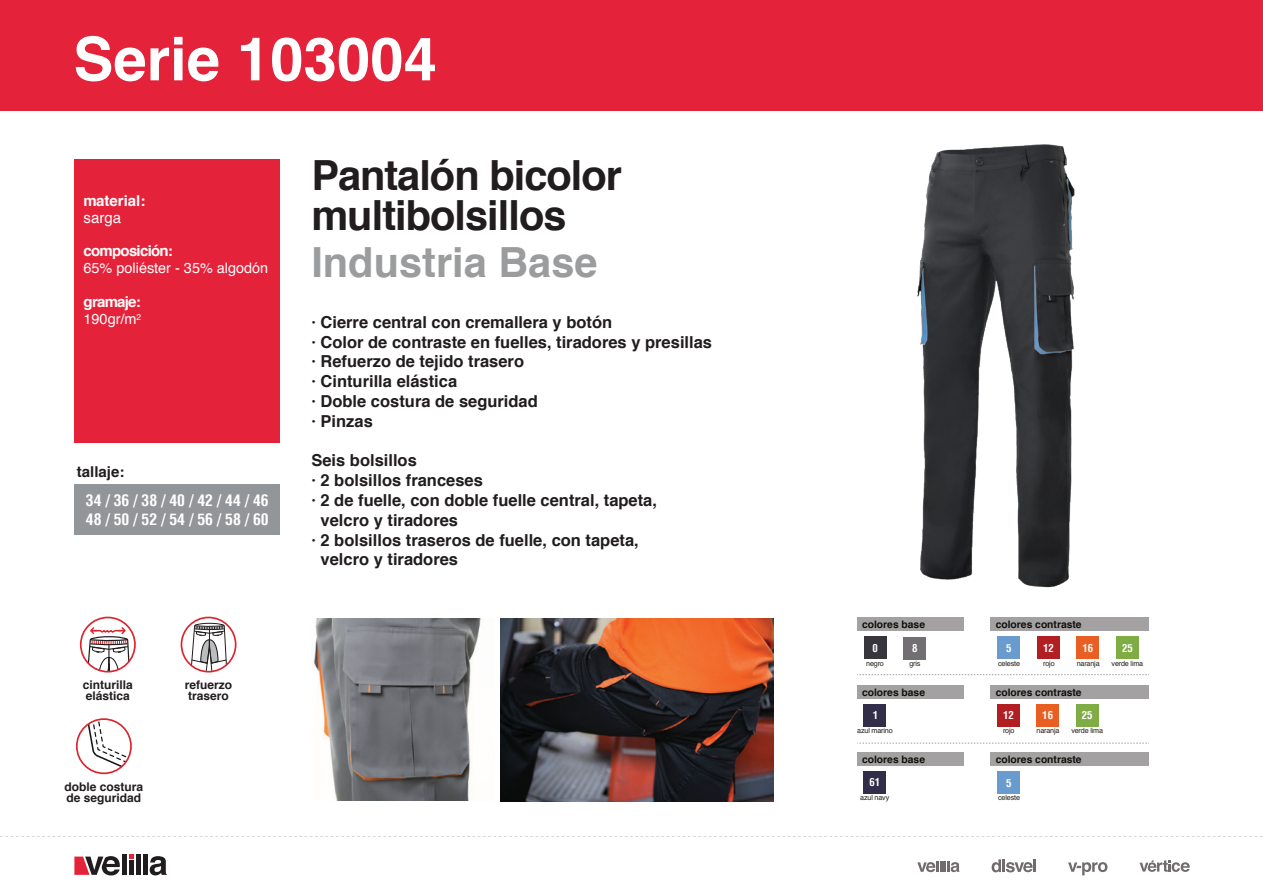
<style>
.page{position:relative;width:1263px;height:893px;background:#fff}
.page>*{position:absolute;margin:0;border:0;box-sizing:border-box;transform-origin:0 0}
.t1{font:700 60px "Helvetica";color:#fff}
.t2{font:700 41.55px/40.5px "Helvetica";letter-spacing:-.025em;color:#211d1e}
.t3{font:700 41.55px "Helvetica";color:#9b9c9d}
.t4{font:700 16.5px/19.8px "Helvetica";color:#211d1e}
.t5{font:700 condensed 15.6px/18.8px "Helvetica LT";color:#fff}
.t6{font:700 15px "Helvetica";letter-spacing:-.05em;color:#fff}
.t7{font:700 15px "Helvetica";color:#fff}
.t8{font:700 15px "Helvetica";color:#211d1e}
.t9{font:15px "Helvetica";color:#fff}
.t10{font:14.4px "Helvetica";color:#fff}
.t11{font:700 12px/10.5px "Helvetica";color:#211d1e}
.t12{font:700 condensed 10.8px "Helvetica LT";color:#fff}
.t13{font:700 10.35px "Helvetica";color:#10110d}
.t14{font:7.2px "Helvetica";letter-spacing:-.025em;color:#23211b}
</style>
<div class="page">
<img style="left:857px;top:144px;width:292px;height:477px">
<div style="left:0;top:0;width:1263px;height:111px;background:#e42239"></div>
<svg style="left:917px;top:861px;width:43px;height:11px"></svg>
<svg style="left:1068px;top:862px;width:40px;height:13px"></svg>
<svg style="left:992px;top:859px;width:44px;height:13px"></svg>
<svg style="left:1140px;top:860px;width:50px;height:11px"></svg>
<div style="left:122px;top:854px;width:5px;height:20px;background:#211d1e"></div>
<div style="left:136px;top:854px;width:5px;height:20px;background:#211d1e"></div>
<hr style="left:143px;top:854px;width:4px;height:20px;background:#211d1e">
<svg style="left:150px;top:856px;width:17px;height:19px"></svg>
<svg style="left:129px;top:854px;width:5px;height:4px"></svg>
<div style="left:129px;top:860px;width:5px;height:14px;background:#211d1e"></div>
<svg style="left:74px;top:856px;width:46px;height:19px"></svg>
<svg style="left:0;top:836px;width:1263px;height:1px"></svg>
<div style="left:74px;top:159px;width:206px;height:284px;background:#e42239"></div>
<div style="left:74px;top:484px;width:206px;height:50px;background:#939698"></div>
<svg style="left:81px;top:617px;width:54px;height:54px"></svg>
<svg style="left:82px;top:627px;width:52px;height:44px"></svg>
<div style="left:80px;top:616px;width:56px;height:56px;border:2px solid #da252e;border-radius:50%"></div>
<svg style="left:86px;top:719px;width:45px;height:49px"></svg>
<div style="left:76px;top:718px;width:56px;height:56px;border:2px solid #da252e;border-radius:50%"></div>
<svg style="left:182px;top:617px;width:54px;height:54px"></svg>
<svg style="left:188px;top:622px;width:41px;height:49px"></svg>
<div style="left:181px;top:616px;width:56px;height:56px;border:2px solid #da252e;border-radius:50%"></div>
<img style="left:501px;top:618px;width:273px;height:183px">
<img style="left:314px;top:618px;width:167px;height:182px">
<div style="left:857px;top:618px;width:107px;height:13px;background:#a3a1a1"></div>
<div style="left:864px;top:636px;width:22px;height:23px;background:#36363c"></div>
<div style="left:904px;top:637px;width:22px;height:22px;background:#716f72"></div>
<div style="left:991px;top:618px;width:158px;height:13px;background:#a3a1a1"></div>
<div style="left:998px;top:636px;width:22px;height:23px;background:#699bcf"></div>
<div style="left:1038px;top:636px;width:22px;height:23px;background:#b21f23"></div>
<div style="left:1077px;top:636px;width:22px;height:23px;background:#e85e23"></div>
<div style="left:1116px;top:636px;width:23px;height:23px;background:#80ac46"></div>
<div style="left:997px;top:704px;width:23px;height:22px;background:#b21f23"></div>
<div style="left:1037px;top:704px;width:22px;height:22px;background:#e85e23"></div>
<div style="left:1076px;top:704px;width:22px;height:22px;background:#80ac46"></div>
<div style="left:991px;top:685px;width:158px;height:13px;background:#a3a1a1"></div>
<div style="left:864px;top:704px;width:22px;height:22px;background:#322d48"></div>
<div style="left:857px;top:685px;width:107px;height:13px;background:#a3a1a1"></div>
<div style="left:864px;top:771px;width:22px;height:22px;background:#322d48"></div>
<div style="left:857px;top:752px;width:107px;height:13px;background:#a3a1a1"></div>
<div style="left:991px;top:752px;width:158px;height:13px;background:#a3a1a1"></div>
<div style="left:998px;top:771px;width:22px;height:22px;background:#699bcf"></div>
<svg style="left:857px;top:674px;width:292px;height:1px"></svg>
<svg style="left:857px;top:742px;width:292px;height:1px"></svg>
<h1 class="t1" style="left:73px;top:11px;width:365px">Serie 103004</h1>
<h2 class="t2" style="left:311px;top:155px;width:312px">Pantalón bicolor multibolsillos</h2>
<h2 class="t3" style="left:311px;top:229px;width:288px">Industria Base</h2>
<p class="t7" style="left:84px;top:189px;width:63px">material:</p>
<p class="t9" style="left:84px;top:206px;width:39px">sarga</p>
<p class="t6" style="left:84px;top:238px;width:91px">composición:</p>
<p class="t10" style="left:84px;top:257px;width:186px">65% poliéster - 35% algodón</p>
<p class="t6" style="left:84px;top:289px;width:59px">gramaje:</p>
<p class="t10" style="left:84px;top:308px;width:59px">190gr/m<sup>2</sup></p>
<p class="t4" style="left:311px;top:312px;width:402px">· Cierre central con cremallera y botón<br>· Color de contraste en fuelles, tiradores y presillas · Refuerzo de tejido trasero<br>· Cinturilla elástica<br>· Doble costura de seguridad<br>· Pinzas</p>
<p class="t4" style="left:311px;top:451px;width:107px">Seis bolsillos</p>
<p class="t4" style="left:311px;top:470px;width:173px">· 2 bolsillos franceses</p>
<p class="t4" style="left:311px;top:490px;width:347px">· 2 de fuelle, con doble fuelle central, tapeta,</p>
<p class="t4" style="left:321px;top:510px;width:139px">velcro y tiradores</p>
<p class="t4" style="left:311px;top:530px;width:329px">· 2 bolsillos traseros de fuelle, con tapeta,</p>
<p class="t4" style="left:321px;top:550px;width:139px">velcro y tiradores</p>
<p class="t8" style="left:77px;top:459px;width:49px">tallaje:</p>
<p class="t5" style="left:86px;top:491px;width:184px">34 / 36 / 38 / 40 / 42 / 44 / 46<br>48 / 50 / 52 / 54 / 56 / 58 / 60</p>
<p class="t11" style="left:83px;top:680px;width:52px">cinturilla elástica</p>
<p class="t11" style="left:65px;top:781px;width:80px">doble costura de seguridad</p>
<p class="t11" style="left:185px;top:680px;width:49px">refuerzo trasero</p>
<p class="t13" style="left:862px;top:616px;width:65px">colores base</p>
<p class="t12" style="left:872px;top:640px;width:7px">0</p>
<p class="t12" style="left:912px;top:641px;width:7px">8</p>
<p class="t14" style="left:866px;top:657px;width:19px">negro</p>
<p class="t14" style="left:909px;top:658px;width:13px">gris</p>
<p class="t13" style="left:996px;top:616px;width:87px">colores contraste</p>
<p class="t12" style="left:1006px;top:641px;width:7px">5</p>
<p class="t12" style="left:1043px;top:641px;width:12px">12</p>
<p class="t12" style="left:1082px;top:641px;width:12px">16</p>
<p class="t12" style="left:1122px;top:641px;width:12px">25</p>
<p class="t14" style="left:998px;top:657px;width:23px">celeste</p>
<p class="t14" style="left:1043px;top:657px;width:13px">rojo</p>
<p class="t14" style="left:1077px;top:657px;width:25px">naranja</p>
<p class="t14" style="left:1112px;top:657px;width:33px">verde lima</p>
<p class="t13" style="left:862px;top:683px;width:65px">colores base</p>
<p class="t13" style="left:996px;top:683px;width:87px">colores contraste</p>
<p class="t12" style="left:873px;top:708px;width:7px">1</p>
<p class="t14" style="left:857px;top:725px;width:37px">azul marino</p>
<p class="t12" style="left:1003px;top:708px;width:12px">12</p>
<p class="t12" style="left:1042px;top:708px;width:12px">16</p>
<p class="t12" style="left:1082px;top:708px;width:12px">25</p>
<p class="t14" style="left:1003px;top:725px;width:13px">rojo</p>
<p class="t14" style="left:1036px;top:725px;width:25px">naranja</p>
<p class="t14" style="left:1071px;top:725px;width:33px">verde lima</p>
<p class="t13" style="left:862px;top:751px;width:65px">colores base</p>
<p class="t13" style="left:996px;top:751px;width:87px">colores contraste</p>
<p class="t12" style="left:1006px;top:775px;width:7px">5</p>
<p class="t14" style="left:998px;top:792px;width:23px">celeste</p>
<p class="t12" style="left:869px;top:775px;width:12px">61</p>
<p class="t14" style="left:860px;top:792px;width:31px">azul navy</p>
</div>
